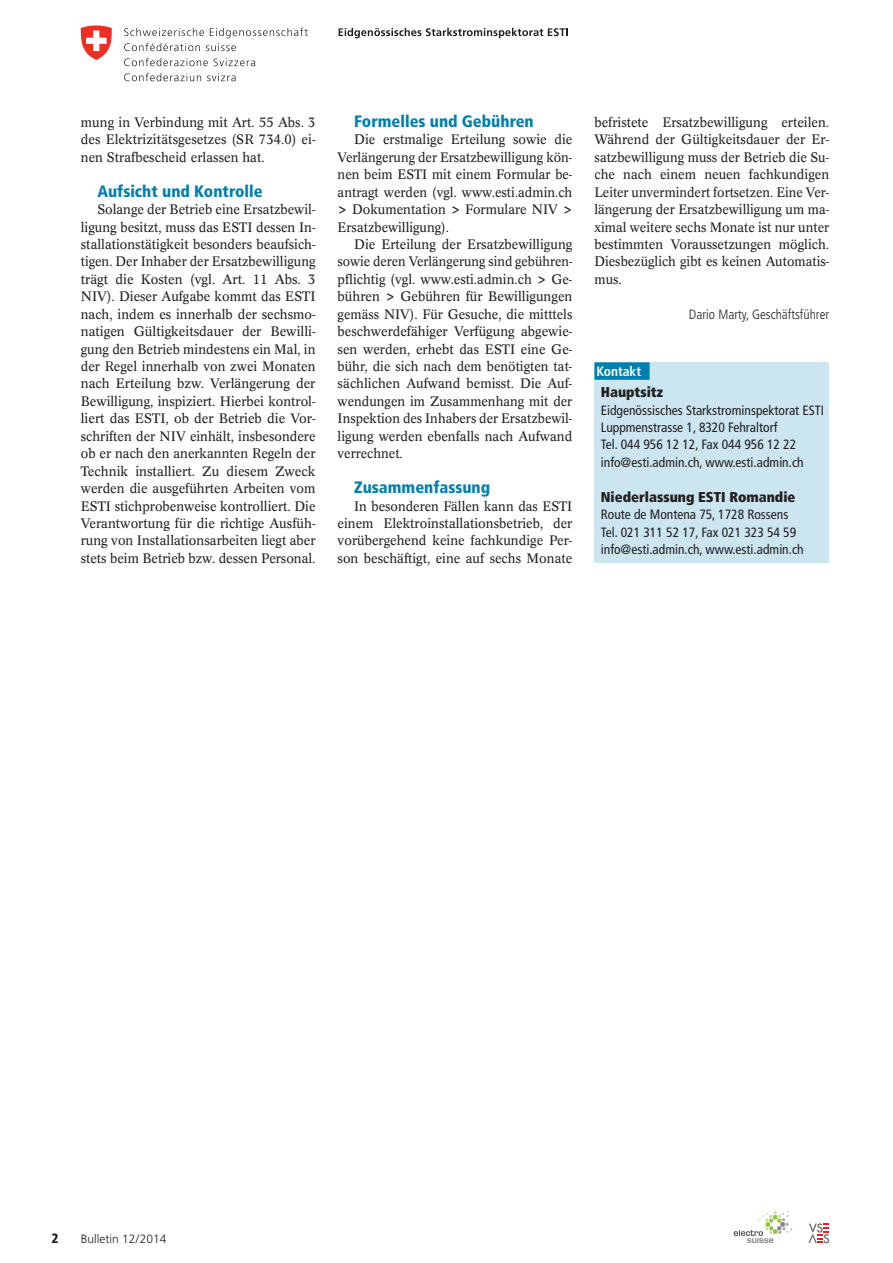
<style>
.page{position:relative;width:893px;height:1263px;background:#fff}
.page>*{position:absolute;margin:0;border:0;box-sizing:border-box;transform-origin:0 0}
.t1{font:900 condensed 16.5px "Frutiger LT Std";color:#007fb1}
.t2{font:900 condensed 14.25px "Frutiger LT Std";color:#231f20}
.t3{font:13.5px/17.4px "Concorde BQ";color:#231f20;text-align:justify;scale:.96 1}
.t4{font:condensed 13.5px/17.4px "Frutiger LT Std";color:#231f20}
.t5{font:13.5px/17.4px "Concorde BQ";color:#231f20;text-align:justify;scale:.95 1}
.t6{font:300 condensed 13.5px "Frutiger LT Std";color:#231f20}
.t7{font:700 condensed 13.5px "Frutiger LT Std";color:#fff}
.t8{font:900 condensed 13.5px "Frutiger LT Std";color:#231f20}
.t9{font:300 12px "Frutiger LT Std";color:#231f20}
</style>
<div class="page">
<svg style="left:124px;top:28px;width:184px;height:23px"></svg>
<svg style="left:124px;top:58px;width:84px;height:8px"></svg>
<svg style="left:214px;top:58px;width:41px;height:8px"></svg>
<svg style="left:124px;top:73px;width:77px;height:8px"></svg>
<svg style="left:207px;top:73px;width:29px;height:8px"></svg>
<svg style="left:81px;top:26px;width:31px;height:34px"></svg>
<svg style="left:339px;top:28px;width:229px;height:10px"></svg>
<svg style="left:808px;top:1223px;width:21px;height:20px"></svg>
<svg style="left:734px;top:1211px;width:58px;height:32px"></svg>
<div style="left:594px;top:362px;width:235px;height:201px;background:#cbe5f1"></div>
<div style="left:594px;top:362px;width:56px;height:18px;background:#007fb1"></div>
<p class="t3" style="left:81px;top:114px;width:246px">mung in Verbindung mit Art. 55 Abs. 3 des Elektrizitätsgesetzes (SR 734.0) ei&shy;nen Strafbescheid erlassen hat.</p>
<p class="t1" style="left:97px;top:181px;width:167px">Aufsicht und Kontrolle</p>
<p class="t3" style="left:81px;top:201px;width:246px;text-indent:17px">Solange der Betrieb eine Ersatzbewil&shy;ligung besitzt, muss das ESTI dessen In&shy;stallationstätigkeit besonders beaufsich&shy;tigen. Der Inhaber der Ersatzbewilligung trägt die Kosten (vgl. Art. 11 Abs. 3<br>NIV). Dieser Aufgabe kommt das ESTI nach, indem es innerhalb der sechsmo&shy;natigen Gültigkeitsdauer der Bewilli&shy;gung den Betrieb mindestens ein Mal, in der Regel innerhalb von zwei Monaten nach Erteilung bzw. Verlängerung der Bewilligung, inspiziert. Hierbei kontrol&shy;liert das ESTI, ob der Betrieb die Vor&shy;schriften der NIV einhält, insbesondere ob er nach den anerkannten Regeln der Technik installiert. Zu diesem Zweck werden die ausgeführten Arbeiten vom ESTI stichprobenweise kontrolliert. Die Verantwortung für die richtige Ausfüh&shy;rung von Installationsarbeiten liegt aber stets beim Betrieb bzw. dessen Personal.</p>
<p class="t1" style="left:354px;top:111px;width:181px">Formelles und Gebühren</p>
<p class="t3" style="left:338px;top:131px;width:246px;text-indent:17px">Die erstmalige Erteilung sowie die Verlängerung der Ersatzbewilligung kön&shy;nen beim ESTI mit einem Formular be&shy;antragt werden (vgl. www.esti.admin.ch &gt; Dokumentation &gt; Formulare NIV &gt; Ersatzbewilligung).</p>
<p class="t3" style="left:338px;top:236px;width:246px;text-indent:17px">Die Erteilung der Ersatzbewilligung sowie deren Verlängerung sind gebühren&shy;pflichtig (vgl. www.esti.admin.ch &gt; Ge&shy;bühren &gt; Gebühren für Bewilligungen gemäss NIV). Für Gesuche, die mitttels beschwerdefähiger Verfügung abgewie&shy;sen werden, erhebt das ESTI eine Ge&shy;bühr, die sich nach dem benötigten tat&shy;sächlichen Aufwand bemisst. Die Auf&shy;wendungen im Zusammenhang mit der Inspektion des Inhabers der Ersatzbewil&shy;ligung werden ebenfalls nach Aufwand verrechnet.</p>
<p class="t1" style="left:354px;top:477px;width:138px">Zusammenfassung</p>
<p class="t5" style="left:338px;top:497px;width:249px;text-indent:17px">In besonderen Fällen kann das ESTI einem Elektroinstallationsbetrieb, der vorübergehend keine fachkundige Per&shy;son beschäftigt, eine auf sechs Monate</p>
<p class="t3" style="left:594px;top:114px;width:246px">befristete Ersatzbewilligung erteilen.<br>Während der Gültigkeitsdauer der Er&shy;satzbewilligung muss der Betrieb die Su&shy;che nach einem neuen fachkundigen Leiter unvermindert fortsetzen. Eine Ver&shy;längerung der Ersatzbewilligung um ma&shy;ximal weitere sechs Monate ist nur unter bestimmten Voraussetzungen möglich.<br>Diesbezüglich gibt es keinen Automatis&shy;mus.</p>
<p class="t6" style="left:689px;top:306px;width:142px">Dario Marty, Geschäftsführer</p>
<p class="t7" style="left:597px;top:363px;width:46px">Kontakt</p>
<p class="t2" style="left:601px;top:383px;width:64px">Hauptsitz</p>
<p class="t4" style="left:601px;top:401px;width:225px">Eidgenössisches Starkstrominspektorat ESTI Luppmenstrasse 1, 8320 Fehraltorf<br>Tel. 044 956 12 12, Fax 044 956 12 22 info@esti.admin.ch, www.esti.admin.ch</p>
<p class="t2" style="left:601px;top:488px;width:196px">Niederlassung ESTI Romandie</p>
<p class="t4" style="left:601px;top:506px;width:204px">Route de Montena 75, 1728 Rossens<br>Tel. 021 311 52 17, Fax 021 323 54 59 info@esti.admin.ch, www.esti.admin.ch</p>
<p class="t8" style="left:52px;top:1230px;width:9px">2</p>
<p class="t9" style="left:81px;top:1232px;width:87px">Bulletin 12/2014</p>
</div>
